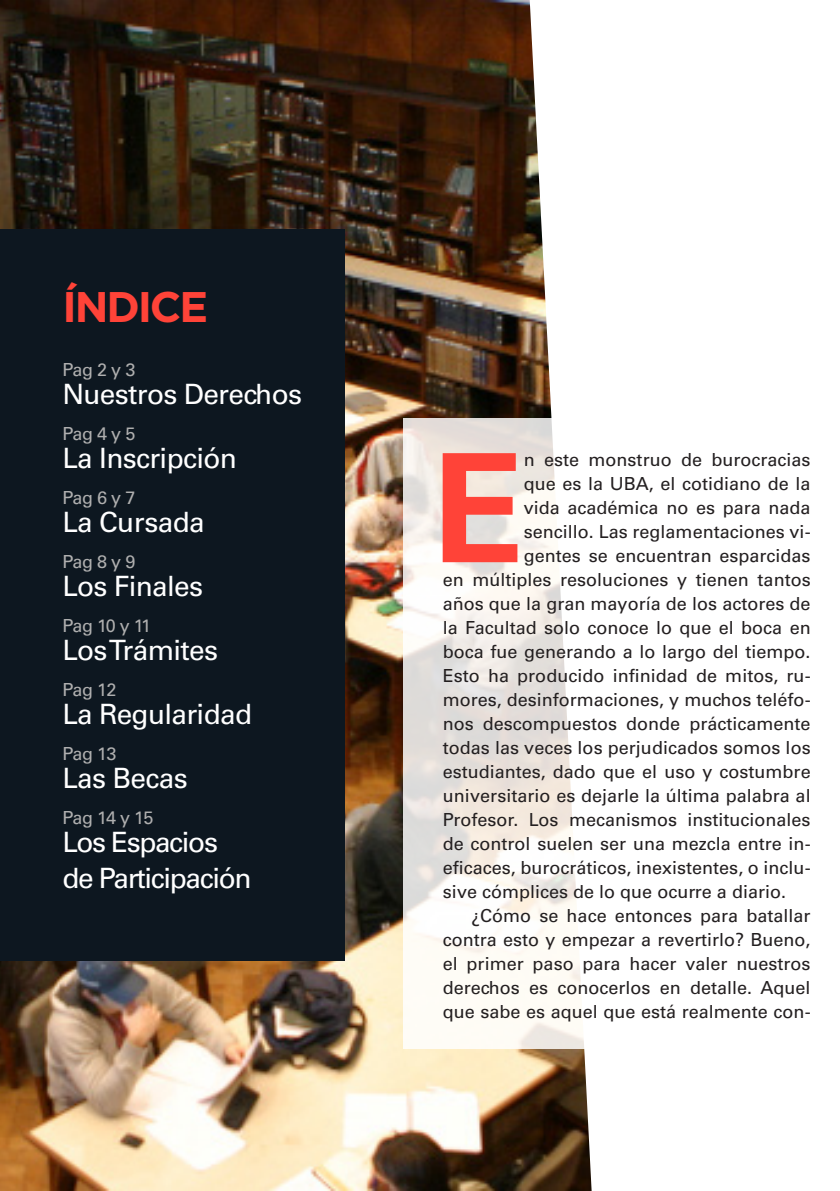
<style>
.page{position:relative;width:840px;height:1191px;background:#fff}
.page>*{position:absolute;margin:0;border:0;box-sizing:border-box;transform-origin:0 0}
.t1{font:700 150.8px "Univers LT Std";color:#ff4338}
.Cuerpo{font:700 42.8px "Gotham";letter-spacing:-.05em;color:#ff4338}
.Cuerpo-2{font:28px "Univers LT Std";letter-spacing:-.025em;color:#fff}
.Cuerpo-3{font:28px "Univers LT Std";letter-spacing:-.05em;color:#fff}
.t2{font:18px/24px "Univers LT Std";color:#231f20;text-align:justify}
.Cuerpo-4{font:18px "Univers LT Std";letter-spacing:-.05em;color:#afafaf}
</style>
<div class="page">
<img style="left:0;top:0;width:591px;height:1191px">
<div style="left:0;top:230px;width:345px;height:731px;background:#0d1720"></div>
<svg style="left:403px;top:418px;width:188px;height:630px"></svg>
<p class="Cuerpo" style="left:62px;top:282px;width:147px">ÍNDICE</p>
<p class="Cuerpo-4" style="left:62px;top:359px;width:74px">Pag 2 y 3</p>
<p class="Cuerpo-2" style="left:62px;top:377px;width:241px">Nuestros Derechos</p>
<p class="Cuerpo-4" style="left:62px;top:423px;width:74px">Pag 4 y 5</p>
<p class="Cuerpo-2" style="left:62px;top:441px;width:176px">La Inscripción</p>
<p class="Cuerpo-4" style="left:62px;top:487px;width:74px">Pag 6 y 7</p>
<p class="Cuerpo-2" style="left:62px;top:505px;width:144px">La Cursada</p>
<p class="Cuerpo-4" style="left:62px;top:551px;width:74px">Pag 8 y 9</p>
<p class="Cuerpo-2" style="left:62px;top:569px;width:142px">Los Finales</p>
<p class="Cuerpo-4" style="left:62px;top:615px;width:90px">Pag 10 y 11</p>
<p class="Cuerpo-2" style="left:62px;top:633px;width:157px">Los Trámites</p>
<p class="Cuerpo-4" style="left:62px;top:679px;width:55px">Pag 12</p>
<p class="Cuerpo-2" style="left:62px;top:697px;width:191px">La Regularidad</p>
<p class="Cuerpo-4" style="left:62px;top:743px;width:55px">Pag 13</p>
<p class="Cuerpo-2" style="left:62px;top:761px;width:127px">Las Becas</p>
<p class="Cuerpo-4" style="left:62px;top:807px;width:93px">Pag 14 y 15</p>
<p class="Cuerpo-3" style="left:62px;top:825px;width:157px">Los Espacios</p>
<p class="Cuerpo-3" style="left:62px;top:861px;width:191px">de Participación</p>
<p class="t1" style="left:431px;top:421px;width:94px">E</p>
<p class="t2" style="left:523px;top:448px;width:288px">n este monstruo de burocracias</p>
<p class="t2" style="left:523px;top:472px;width:288px">que es la UBA, el cotidiano de la</p>
<p class="t2" style="left:523px;top:496px;width:288px">vida académica no es para nada</p>
<p class="t2" style="left:523px;top:520px;width:288px">sencillo. Las reglamentaciones vi-</p>
<p class="t2" style="left:523px;top:544px;width:288px">gentes se encuentran esparcidas</p>
<p class="t2" style="left:442px;top:568px;width:369px">en múltiples resoluciones y tienen tantos</p>
<p class="t2" style="left:442px;top:592px;width:369px">años que la gran mayoría de los actores de</p>
<p class="t2" style="left:442px;top:616px;width:369px">la Facultad solo conoce lo que el boca en</p>
<p class="t2" style="left:442px;top:640px;width:369px">boca fue generando a lo largo del tiempo.</p>
<p class="t2" style="left:442px;top:664px;width:369px">Esto ha producido infinidad de mitos, ru-</p>
<p class="t2" style="left:442px;top:688px;width:369px">mores, desinformaciones, y muchos teléfo-</p>
<p class="t2" style="left:442px;top:712px;width:369px">nos descompuestos donde prácticamente</p>
<p class="t2" style="left:442px;top:736px;width:369px">todas las veces los perjudicados somos los</p>
<p class="t2" style="left:442px;top:760px;width:369px">estudiantes, dado que el uso y costumbre</p>
<p class="t2" style="left:442px;top:784px;width:369px">universitario es dejarle la última palabra al</p>
<p class="t2" style="left:442px;top:808px;width:369px">Profesor. Los mecanismos institucionales</p>
<p class="t2" style="left:442px;top:832px;width:369px">de control suelen ser una mezcla entre in-</p>
<p class="t2" style="left:442px;top:856px;width:369px">eficaces, burocráticos, inexistentes, o inclu-</p>
<p class="t2" style="left:442px;top:880px;width:345px">sive cómplices de lo que ocurre a diario.</p>
<p class="t2" style="left:442px;top:904px;width:369px;text-indent:28px">¿Cómo se hace entonces para batallar contra esto y empezar a revertirlo? Bueno, el primer paso para hacer valer nuestros derechos es conocerlos en detalle. Aquel que sabe es aquel que está realmente con-</p>
</div>
